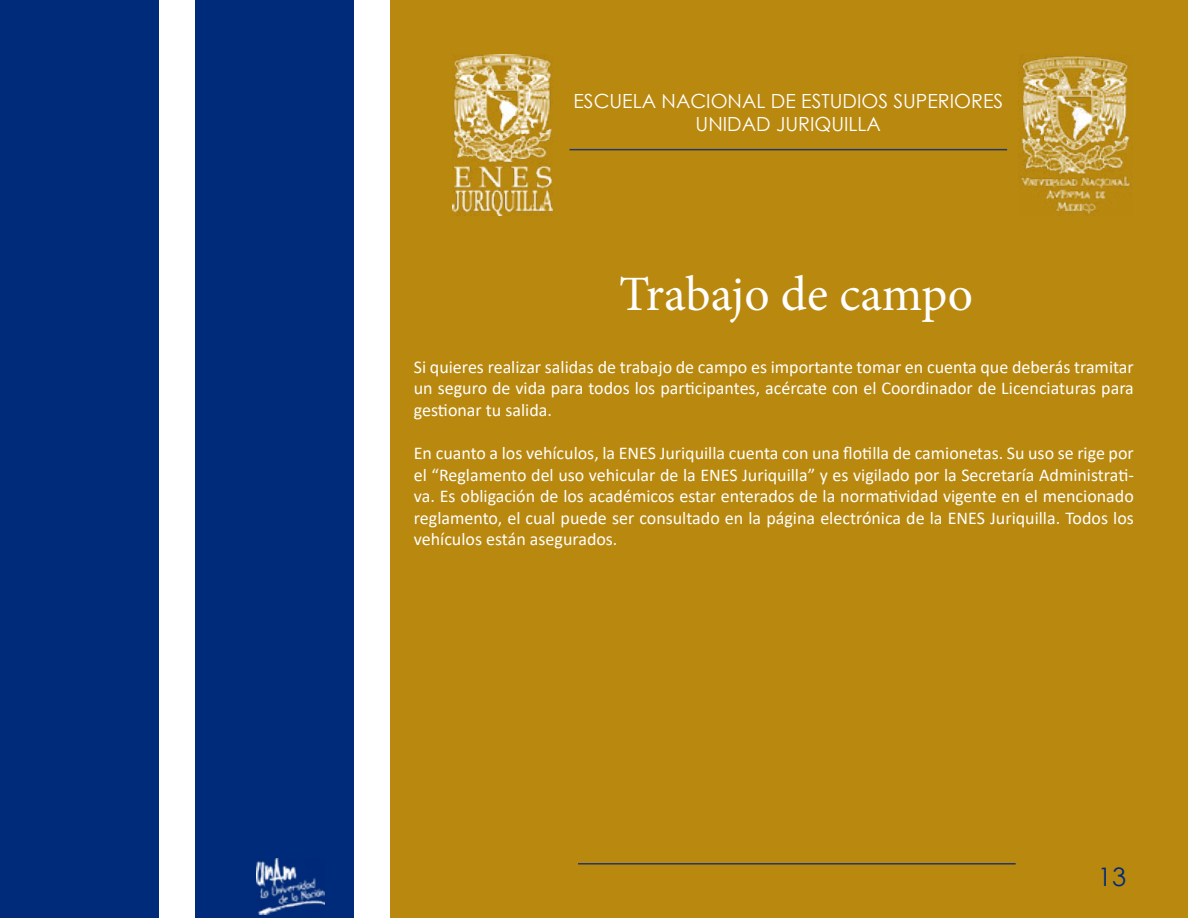
<style>
.page{position:relative;width:1188px;height:918px;background:#fff}
.page>*{position:absolute;margin:0;border:0;box-sizing:border-box;transform-origin:0 0}
.t1{font:49.5px "Minion Pro";color:#fff}
.t2{font:25.5px "Century Gothic";color:#002b7a}
.t3{font:19.5px/23.4px "Century Gothic";color:#fff;text-align:center}
.t4{font:18px/21.6px "Calibri";color:#fff;text-align:justify}
</style>
<div class="page">
<div style="left:390px;top:0;width:798px;height:918px;background:#b9880f"></div>
<hr style="left:570px;top:149px;width:437px;height:1px;background:#22366a">
<div style="left:0;top:0;width:159px;height:918px;background:#002b7a"></div>
<div style="left:195px;top:0;width:159px;height:917px;background:#002b7a"></div>
<img style="left:453px;top:54px;width:99px;height:162px">
<img style="left:1021px;top:56px;width:110px;height:160px">
<img style="left:257px;top:858px;width:67px;height:57px">
<hr style="left:578px;top:863px;width:438px;height:2px;background:#22366a">
<p class="t3" style="left:574px;top:89px;width:431px">ESCUELA NACIONAL DE ESTUDIOS SUPERIORES<br>UNIDAD JURIQUILLA</p>
<h1 class="t1" style="left:619px;top:261px;width:355px">Trabajo de campo</h1>
<p class="t4" style="left:414px;top:355px;width:722px">Si quieres realizar salidas de trabajo de campo es importante tomar en cuenta que deberás tramitar un seguro de vida para todos los participantes, acércate con el Coordinador de Licenciaturas para gestionar tu salida.</p>
<p class="t4" style="left:414px;top:442px;width:721px">En cuanto a los vehículos, la ENES Juriquilla cuenta con una flotilla de camionetas. Su uso se rige por el “Reglamento del uso vehicular de la ENES Juriquilla” y es vigilado por la Secretaría Administrati&shy;va. Es obligación de los académicos estar enterados de la normatividad vigente en el mencionado reglamento, el cual puede ser consultado en la página electrónica de la ENES Juriquilla. Todos los vehículos están asegurados.</p>
<h2 class="t2" style="left:1098px;top:859px;width:30px">13</h2>
</div>
